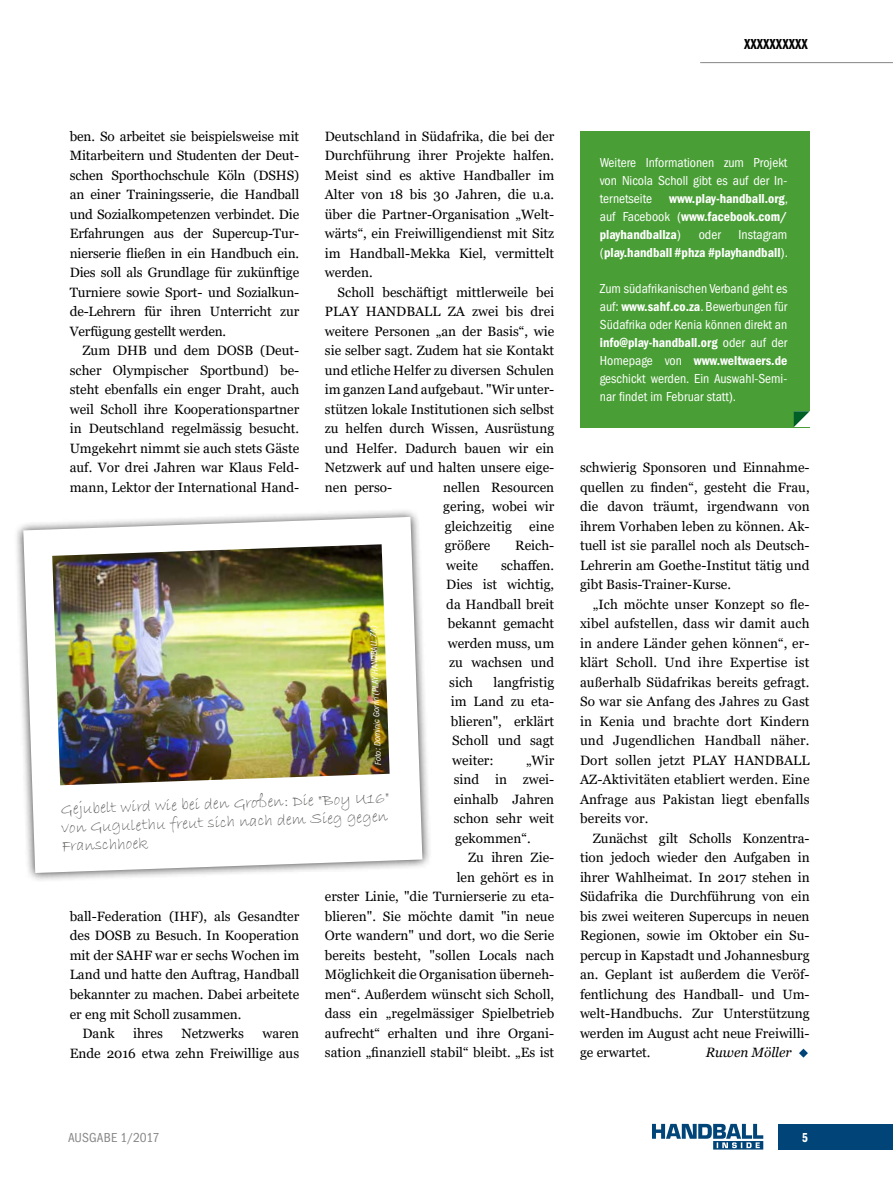
<style>
.page{position:relative;width:893px;height:1191px;background:#fff}
.page>*{position:absolute;margin:0;border:0;box-sizing:border-box;transform-origin:0 0}
.t1{font:16.5px/18.5px "Bradley Hand ITC Std";color:#575756}
.t2{font:15px "Franklin Gothic LT Demi Cmpr";color:#000}
.t3{font:13.5px/19.5px "Georgia";color:#000;text-align:justify}
.t4{font:condensed 13.5px/18px "Franklin Gothic LT";color:#fff;text-align:justify}
.t5{font:600 condensed 13.5px/18px "Franklin Gothic LT";color:#fff;text-align:justify}
.t6{font:condensed 13.5px "Franklin Gothic LT";letter-spacing:.005em;color:#878787}
.t7{font:italic 13.5px "Georgia";color:#000}
.t8{font:13.5px "Franklin Gothic LT Demi Cmpr";color:#fff}
.t9{font:italic condensed 9px "Franklin Gothic LT";color:#fff}
.s1{font-weight:400}
.s2{font-weight:600}
</style>
<div class="page">
<hr style="left:700px;top:62px;width:193px;height:1px;background:#878787">
<div style="left:779px;top:1123px;width:114px;height:26px;background:#004478"></div>
<svg style="left:652px;top:1123px;width:111px;height:26px"></svg>
<svg style="left:799px;top:1048px;width:9px;height:9px"></svg>
<div style="left:14px;top:507px;width:418px;height:375px;background:#000;opacity:.75"></div>
<svg style="left:23px;top:517px;width:399px;height:356px"></svg>
<img style="left:52px;top:544px;width:338px;height:241px">
<div style="left:580px;top:131px;width:230px;height:296px;background:#499f35"></div>
<svg style="left:794px;top:411px;width:16px;height:16px"></svg>
<p class="t2" style="left:744px;top:36px;width:65px">XXXXXXXXXX</p>
<p class="t3" style="left:70px;top:127px;width:231px">ben. So arbeitet sie beispielsweise mit Mitarbeitern und Studenten der Deut&shy;schen Sporthochschule Köln (DSHS) an einer Trainingsserie, die Handball und Sozialkompetenzen verbindet. Die Erfahrungen aus der Supercup-Tur&shy;nierserie fließen in ein Handbuch ein.<br>Dies soll als Grundlage für zukünftige Turniere sowie Sport- und Sozialkun&shy;de-Lehrern für ihren Unterricht zur Verfügung gestellt werden.</p>
<p class="t3" style="left:70px;top:341px;width:231px;text-indent:13px">Zum DHB und dem DOSB (Deut&shy;scher Olympischer Sportbund) be&shy;steht ebenfalls ein enger Draht, auch weil Scholl ihre Kooperationspartner in Deutschland regelmässig besucht.<br>Umgekehrt nimmt sie auch stets Gäste auf. Vor drei Jahren war Klaus Feld&shy;mann, Lektor der International Hand-</p>
<p class="t3" style="left:325px;top:126px;width:231px">Deutschland in Südafrika, die bei der Durchführung ihrer Projekte halfen.<br>Meist sind es aktive Handballer im Alter von 18 bis 30 Jahren, die u.a. über die Partner-Organisation „Welt&shy;wärts“, ein Freiwilligendienst mit Sitz im Handball-Mekka Kiel, vermittelt werden.</p>
<p class="t3" style="left:325px;top:282px;width:231px;text-indent:13px">Scholl beschäftigt mittlerweile bei PLAY HANDBALL ZA zwei bis drei weitere Personen „an der Basis“, wie sie selber sagt. Zudem hat sie Kontakt und etliche Helfer zu diversen Schulen im ganzen Land aufgebaut. "Wir unter&shy;stützen lokale Institutionen sich selbst zu helfen durch Wissen, Ausrüstung und Helfer. Dadurch bauen wir ein Netzwerk auf und halten unsere eige&shy;nen perso-</p>
<p class="t3" style="left:443px;top:477px;width:112px">nellen Resourcen gering, wobei wir gleichzeitig</p>
<p class="t3" style="left:529px;top:516px;width:26px">eine</p>
<p class="t3" style="left:445px;top:536px;width:47px">größere</p>
<p class="t3" style="left:515px;top:536px;width:40px">Reich-</p>
<p class="t3" style="left:446px;top:555px;width:33px">weite</p>
<p class="t3" style="left:446px;top:555px;width:109px;text-indent:55px">schaffen.<br>Dies ist wichtig, da Handball breit bekannt gemacht werden muss, um zu wachsen und sich</p>
<p class="t9" style="left:373px;top:765px;width:141px;rotate:-92deg">Foto: Dominic Gorrin (PLAY HANDBALL ZA)</p>
<p class="t3" style="left:451px;top:672px;width:105px;text-indent:43px">langfristig im Land zu eta&shy;blieren", erklärt Scholl und sagt weiter:</p>
<p class="t3" style="left:454px;top:750px;width:102px;text-indent:72px">„Wir sind in zwei&shy;einhalb Jahren schon sehr weit gekommen“.</p>
<p class="t3" style="left:325px;top:848px;width:231px;text-align:right">Zu ihren Zie-<br>len gehört es in<br>erster Linie, "die Turnierserie zu eta&shy;blieren". Sie möchte damit "in neue Orte wandern" und dort, wo die Serie bereits besteht, "sollen Locals nach Möglichkeit die Organisation überneh&shy;men“. Außerdem wünscht sich Scholl, dass ein „regelmässiger Spielbetrieb aufrecht“ erhalten und ihre Organi&shy;sation „finanziell stabil“ bleibt. „Es ist</p>
<p class="t1" style="left:60px;top:800px;width:331px;rotate:-2deg">Gejubelt wird wie bei den Großen: Die "Boy U16" von Gugulethu freut sich nach dem Sieg gegen<br>Franschhoek</p>
<p class="t3" style="left:70px;top:907px;width:231px">ball-Federation (IHF), als Gesandter</p>
<p class="t3" style="left:70px;top:926px;width:231px">des DOSB zu Besuch. In Kooperation</p>
<p class="t3" style="left:70px;top:946px;width:231px">mit der SAHF war er sechs Wochen im</p>
<p class="t3" style="left:70px;top:965px;width:231px">Land und hatte den Auftrag, Handball</p>
<p class="t3" style="left:70px;top:985px;width:231px">bekannter zu machen. Dabei arbeitete</p>
<p class="t3" style="left:70px;top:1004px;width:173px">er eng mit Scholl zusammen.</p>
<p class="t3" style="left:82px;top:1023px;width:34px">Dank</p>
<p class="t3" style="left:133px;top:1023px;width:31px">ihres</p>
<p class="t3" style="left:181px;top:1023px;width:64px">Netzwerks</p>
<p class="t3" style="left:70px;top:1023px;width:231px;text-align:right">waren<br>Ende 2016 etwa zehn Freiwillige aus</p>
<p class="t4" style="left:600px;top:153px;width:189px">Weitere Informationen zum Projekt von Nicola Scholl gibt es auf der In&shy;ternetseite</p>
<p class="t5" style="left:600px;top:189px;width:190px;text-indent:69px">www.play-handball.org<span class="s1">, auf Facebook (</span>www.facebook.com/ playhandballza<span class="s1">)</span></p>
<p class="t5" style="left:600px;top:225px;width:190px;text-align:right"><span class="s1">Instagram<br>(</span>play.handball #phza #playhandball<span class="s1">).</span></p>
<p class="t4" style="left:600px;top:279px;width:189px">Zum südafrikanischen Verband geht es auf: <span class="s2">www.sahf.co.za</span>. Bewerbungen für Südafrika oder Kenia können direkt an <span class="s2">info@play-handball.org</span> oder auf der Homepage von <span class="s2">www.weltwaers.de </span>geschickt werden. Ein Auswahl-Semi&shy;nar findet im Februar statt).</p>
<p class="t4" style="left:699px;top:225px;width:24px">oder</p>
<p class="t3" style="left:580px;top:458px;width:231px">schwierig Sponsoren und Einnahme&shy;quellen zu finden“, gesteht die Frau, die davon träumt, irgendwann von ihrem Vorhaben leben zu können. Ak&shy;tuell ist sie parallel noch als Deutsch-Lehrerin am Goethe-Institut tätig und gibt Basis-Trainer-Kurse.</p>
<p class="t3" style="left:580px;top:594px;width:231px;text-indent:13px">„Ich möchte unser Konzept so fle&shy;xibel aufstellen, dass wir damit auch in andere Länder gehen können“, er&shy;klärt Scholl. Und ihre Expertise ist außerhalb Südafrikas bereits gefragt.<br>So war sie Anfang des Jahres zu Gast in Kenia und brachte dort Kindern und Jugendlichen Handball näher.<br>Dort sollen jetzt PLAY HANDBALL AZ-Aktivitäten etabliert werden. Eine Anfrage aus Pakistan liegt ebenfalls bereits vor.</p>
<p class="t3" style="left:580px;top:828px;width:231px;text-indent:13px">Zunächst gilt Scholls Konzentra&shy;tion jedoch wieder den Aufgaben in ihrer Wahlheimat. In 2017 stehen in Südafrika die Durchführung von ein bis zwei weiteren Supercups in neuen Regionen, sowie im Oktober ein Su&shy;percup in Kapstadt und Johannesburg an. Geplant ist außerdem die Veröf&shy;fentlichung des Handball- und Um&shy;welt-Handbuchs. Zur Unterstützung werden im August acht neue Freiwilli&shy;ge erwartet.</p>
<p class="t7" style="left:706px;top:1043px;width:87px">Ruwen Möller</p>
<p class="t6" style="left:68px;top:1129px;width:93px">AUSGABE 1/2017</p>
<p class="t8" style="left:802px;top:1129px;width:7px">5</p>
</div>
